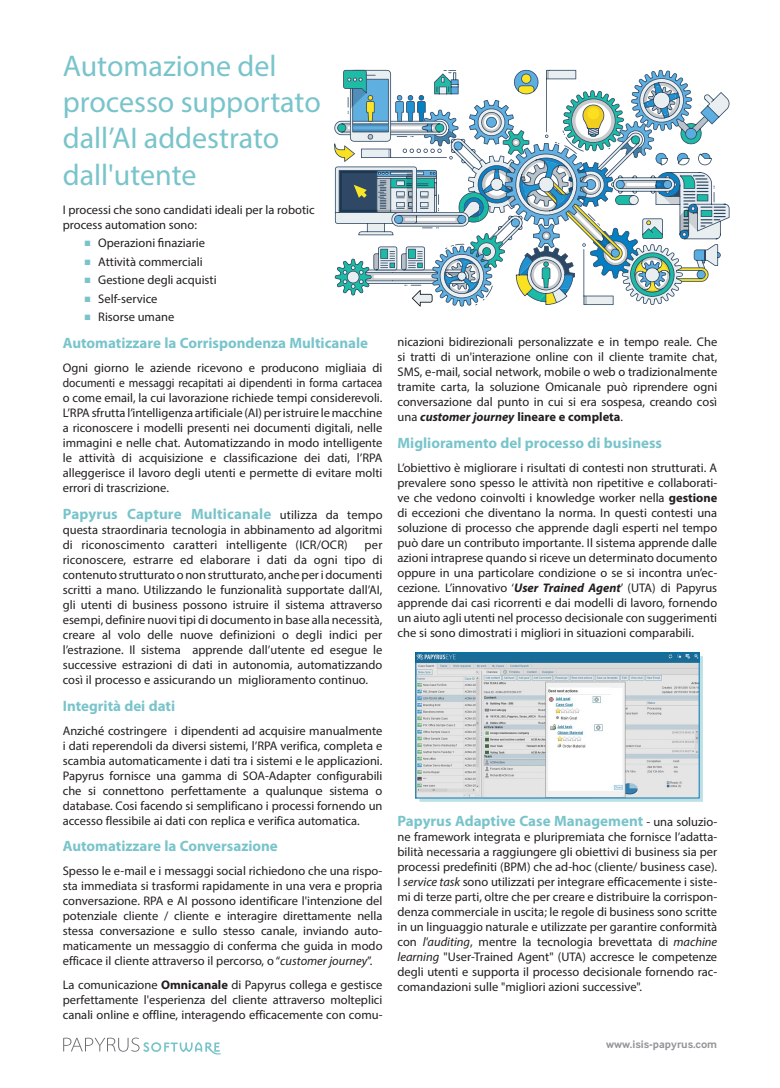
<style>
.page{position:relative;width:780px;height:1088px;background:#fff}
.page>*{position:absolute;margin:0;border:0;box-sizing:border-box;transform-origin:0 0}
.t1{font:30px/36px "Myriad Pro";color:#79c4cb}
.t2{font:700 15px "Myriad Pro";color:#79c4cb}
.t3{font:12.5px/15px "Myriad Pro";color:#231f20;text-align:justify}
.t4{font:700 11.25px "Inter Face";color:#939598}
.s1{font-weight:400;font-size:12.5px;color:#231f20}
.s2{font-style:italic}
.s3{font-weight:700}
.s4{font-weight:700;font-style:italic}
</style>
<div class="page">
<svg style="left:334px;top:70px;width:395px;height:237px"></svg>
<svg style="left:63px;top:1037px;width:158px;height:18px"></svg>
<div style="left:419px;top:656px;width:283px;height:146px;background:#79c4cb;opacity:.5"></div>
<img style="left:417px;top:654px;width:280px;height:142px">
<div style="left:415px;top:652px;width:284px;height:146px;border:1px solid #0076b3"></div>
<h1 class="t1" style="left:63px;top:48px;width:259px">Automazione del processo supportato dall’AI addestrato dall'utente</h1>
<p class="t3" style="left:63px;top:202px;width:253px">I processi che sono candidati ideali per la robotic process automation sono:</p>
<p class="t3" style="left:98px;top:234px;width:120px;line-height:18.5px;text-align:left">Operazioni finaziarie<br>Attività commerciali<br>Gestione degli acquisti<br>Self-service<br>Risorse umane</p>
<p class="t2" style="left:63px;top:335px;width:307px">Automatizzare la Corrispondenza Multicanale</p>
<p class="t3" style="left:63px;top:360px;width:321px">Ogni giorno le aziende ricevono e producono migliaia di documenti e messaggi recapitati ai dipendenti in forma cartacea o come email, la cui lavorazione richiede tempi considerevoli.<br>L’RPA sfrutta l’intelligenza artificiale (AI) per istruire le macchine a riconoscere i modelli presenti nei documenti digitali, nelle immagini e nelle chat. Automatizzando in modo intelligente le attività di acquisizione e classificazione dei dati, l’RPA alleggerisce il lavoro degli utenti e permette di evitare molti errori di trascrizione.</p>
<p class="t2" style="left:63px;top:505px;width:321px">Papyrus Capture Multicanale <span class="s1">utilizza da tempo</span></p>
<p class="t3" style="left:63px;top:522px;width:321px">questa straordinaria tecnologia in abbinamento ad algoritmi di riconoscimento caratteri intelligente (ICR/OCR)</p>
<p class="t3" style="left:63px;top:537px;width:321px;text-indent:302px">per riconoscere, estrarre ed elaborare i dati da ogni tipo di contenuto strutturato o non strutturato, anche per i documenti scritti a mano. Utilizzando le funzionalità supportate dall’AI, gli utenti di business possono istruire il sistema attraverso esempi, definire nuovi tipi di documento in base alla necessità, creare al volo delle nuove definizioni o degli indici per l’estrazione. Il sistema apprende dall’utente ed esegue le successive estrazioni di dati in autonomia, automatizzando così il processo e assicurando un miglioramento continuo.</p>
<p class="t2" style="left:63px;top:697px;width:114px">Integrità dei dati</p>
<p class="t3" style="left:63px;top:723px;width:321px">Anziché costringere i dipendenti ad acquisire manualmente i dati reperendoli da diversi sistemi, l’RPA verifica, completa e scambia automaticamente i dati tra i sistemi e le applicazioni.<br>Papyrus fornisce una gamma di SOA-Adapter configurabili che si connettono perfettamente a qualunque sistema o database. Cosi facendo si semplificano i processi fornendo un accesso flessibile ai dati con replica e verifica automatica.</p>
<p class="t2" style="left:63px;top:838px;width:217px">Automatizzare la Conversazione</p>
<p class="t3" style="left:63px;top:863px;width:321px">Spesso le e-mail e i messaggi social richiedono che una rispo&shy;sta immediata si trasformi rapidamente in una vera e propria conversazione. RPA e AI possono identificare l'intenzione del potenziale cliente / cliente e interagire direttamente nella stessa conversazione e sullo stesso canale, inviando auto&shy;maticamente un messaggio di conferma che guida in modo efficace il cliente attraverso il percorso, o “<span class="s2">customer journey</span>”.</p>
<p class="t3" style="left:63px;top:977px;width:321px">La comunicazione <span class="s3">Omnicanale</span> di Papyrus collega e gestisce perfettamente l'esperienza del cliente attraverso molteplici canali online e offline, interagendo efficacemente con comu-</p>
<p class="t3" style="left:397px;top:334px;width:321px">nicazioni bidirezionali personalizzate e in tempo reale. Che si tratti di un'interazione online con il cliente tramite chat, SMS, e-mail, social network, mobile o web o tradizionalmente tramite carta, la soluzione Omicanale può riprendere ogni conversazione dal punto in cui si era sospesa, creando così una <span class="s4">customer journey</span> <span class="s3">lineare e completa</span>.</p>
<p class="t2" style="left:397px;top:435px;width:266px">Miglioramento del processo di business</p>
<p class="t3" style="left:397px;top:460px;width:321px">L’obiettivo è migliorare i risultati di contesti non strutturati. A prevalere sono spesso le attività non ripetitive e collaborati&shy;ve che vedono coinvolti i knowledge worker nella <span class="s3">gestione </span>di eccezioni che diventano la norma. In questi contesti una soluzione di processo che apprende dagli esperti nel tempo può dare un contributo importante. Il sistema apprende dalle azioni intraprese quando si riceve un determinato documento oppure in una particolare condizione o se si incontra un’ec&shy;cezione. L’innovativo ‘<span class="s4">User Trained Agent</span>’ (UTA) di Papyrus apprende dai casi ricorrenti e dai modelli di lavoro, fornendo un aiuto agli utenti nel processo decisionale con suggerimenti che si sono dimostrati i migliori in situazioni comparabili.</p>
<p class="t2" style="left:397px;top:812px;width:321px">Papyrus Adaptive Case Management <span class="s1">- una soluzio-</span></p>
<p class="t3" style="left:397px;top:829px;width:321px">ne framework integrata e pluripremiata che fornisce l’adatta&shy;bilità necessaria a raggiungere gli obiettivi di business sia per processi predefiniti (BPM) che ad-hoc (cliente/ business case).<br>I <span class="s2">service task</span> sono utilizzati per integrare efficacemente i siste&shy;mi di terze parti, oltre che per creare e distribuire la corrispon&shy;denza commerciale in uscita; le regole di business sono scritte in un linguaggio naturale e utilizzate per garantire conformità con <span class="s2">l'auditing</span>, mentre la tecnologia brevettata di <span class="s2">machine learning</span> "User-Trained Agent" (UTA) accresce le competenze degli utenti e supporta il processo decisionale fornendo rac&shy;comandazioni sulle "migliori azioni successive".</p>
<p class="t4" style="left:606px;top:1038px;width:113px">www.isis-papyrus.com</p>
</div>
